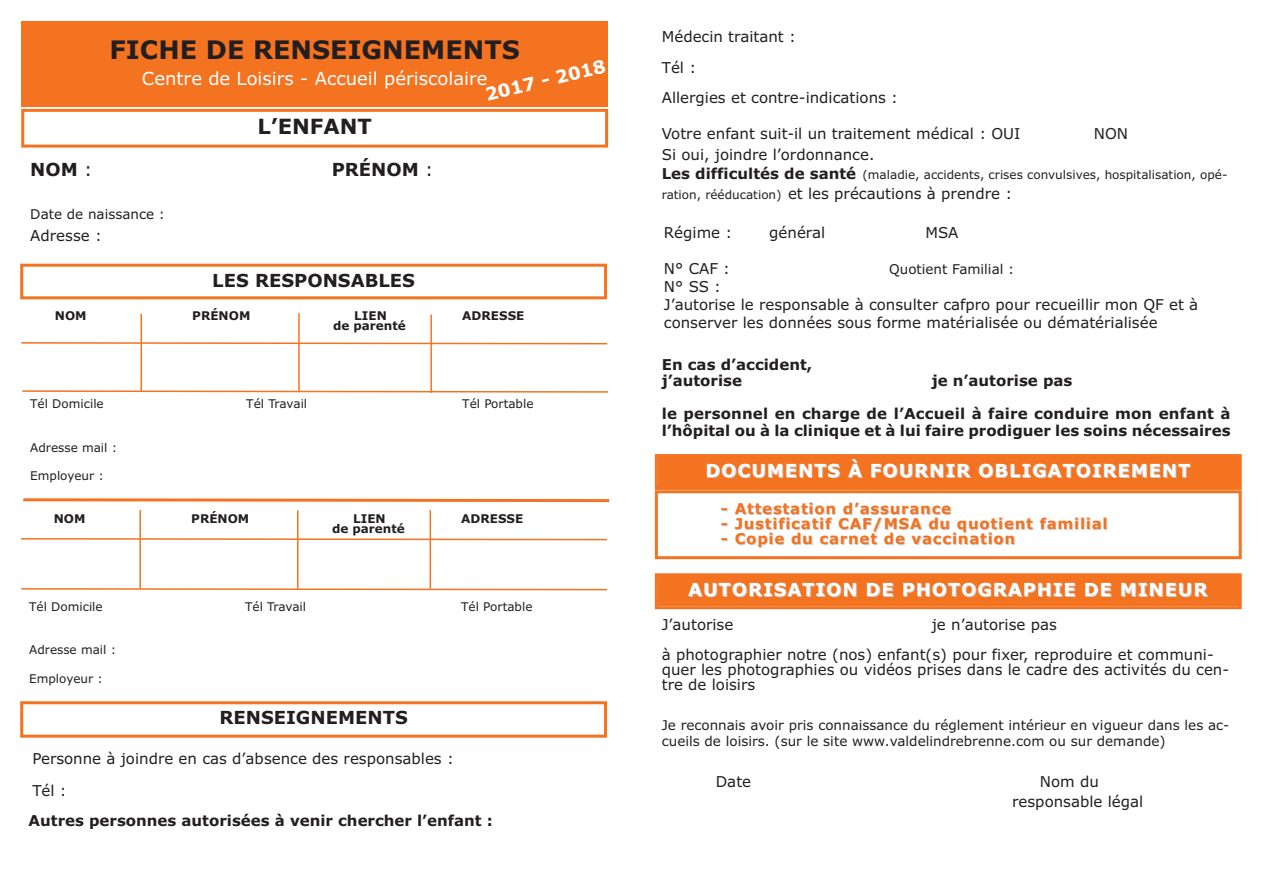
<style>
.page{position:relative;width:1263px;height:893px;background:#fff}
.page>*{position:absolute;margin:0;border:0;box-sizing:border-box;transform-origin:0 0}
.t1{font:700 25.5px "Verdana";color:#231f20}
.t2{font:700 21px "Verdana";color:#231f20}
.t3{font:700 18px "Verdana";letter-spacing:.05em;color:#fff}
.t4{font:700 18px "Verdana";color:#231f20}
.t5{font:18px "Verdana";color:#fff}
.t6{font:15px/31.5px "Verdana";color:#231f20}
.t7{font:700 15px/16.5px "Verdana";color:#231f20}
.t8{font:700 15px "Verdana";letter-spacing:.05em;color:#f47321}
.t9{font:13.5px/16.2px "Verdana";color:#231f20}
.t10{font:12px "Verdana";color:#231f20}
.t11{font:700 12px "Verdana";color:#231f20}
.s1{font-weight:400}
.s2{font-weight:700;font-size:15px}
.s3{font-size:12px}
</style>
<div class="page">
<div style="left:21px;top:21px;width:587px;height:85px;background:#f47321"></div>
<div style="left:21px;top:109px;width:587px;height:39px;border:3px solid #f47321"></div>
<div style="left:20px;top:264px;width:587px;height:35px;border:3px solid #f47321"></div>
<div style="left:20px;top:701px;width:587px;height:37px;border:3px solid #f47321"></div>
<svg style="left:23px;top:498px;width:587px;height:5px"></svg>
<svg style="left:21px;top:341px;width:587px;height:4px"></svg>
<svg style="left:22px;top:390px;width:587px;height:3px"></svg>
<svg style="left:21px;top:587px;width:587px;height:4px"></svg>
<svg style="left:21px;top:537px;width:586px;height:4px"></svg>
<hr style="left:141px;top:314px;width:1px;height:78px;background:#f47321">
<hr style="left:298px;top:313px;width:2px;height:78px;background:#f47321">
<hr style="left:297px;top:510px;width:1px;height:79px;background:#f47321">
<hr style="left:430px;top:510px;width:1px;height:78px;background:#f47321">
<hr style="left:139px;top:510px;width:2px;height:78px;background:#f47321">
<hr style="left:430px;top:315px;width:2px;height:78px;background:#f47321">
<div style="left:658px;top:457px;width:581px;height:30px;background:#f47321"></div>
<div style="left:655px;top:454px;width:587px;height:36px;border:3px solid #f47321"></div>
<div style="left:658px;top:576px;width:581px;height:30px;background:#f47321"></div>
<div style="left:655px;top:573px;width:587px;height:36px;border:3px solid #f47321"></div>
<div style="left:655px;top:490px;width:587px;height:69px;border:3px solid #f47321"></div>
<h1 class="t1" style="left:109px;top:36px;width:412px">FICHE DE RENSEIGNEMENTS</h1>
<p class="t5" style="left:142px;top:68px;width:347px">Centre de Loisirs - Accueil périscolaire</p>
<h2 class="t2" style="left:257px;top:115px;width:116px">L’ENFANT</h2>
<p class="t3" style="left:483px;top:85px;width:125px;rotate:-14deg">2017 - 2018</p>
<p class="t4" style="left:30px;top:159px;width:64px">NOM <span class="s1">:</span></p>
<p class="t9" style="left:30px;top:206px;width:136px">Date de naissance :</p>
<p class="t6" style="left:30px;top:220px;width:73px">Adresse :</p>
<p class="t4" style="left:332px;top:159px;width:103px">PRÉNOM <span class="s1">:</span></p>
<p class="t4" style="left:212px;top:270px;width:204px">LES RESPONSABLES</p>
<p class="t11" style="left:55px;top:309px;width:33px">NOM</p>
<p class="t11" style="left:192px;top:309px;width:60px">PRÉNOM</p>
<p class="t11" style="left:354px;top:309px;width:34px">LIEN</p>
<p class="t11" style="left:462px;top:309px;width:64px">ADRESSE</p>
<p class="t11" style="left:333px;top:319px;width:74px">de parenté</p>
<p class="t10" style="left:30px;top:397px;width:75px">Tél Domicile</p>
<p class="t10" style="left:246px;top:397px;width:62px">Tél Travail</p>
<p class="t10" style="left:462px;top:397px;width:73px">Tél Portable</p>
<p class="t10" style="left:30px;top:440px;width:88px">Adresse mail :</p>
<p class="t10" style="left:30px;top:469px;width:75px">Employeur :</p>
<p class="t11" style="left:54px;top:511px;width:33px">NOM</p>
<p class="t11" style="left:191px;top:511px;width:60px">PRÉNOM</p>
<p class="t11" style="left:353px;top:511px;width:34px">LIEN</p>
<p class="t11" style="left:461px;top:511px;width:64px">ADRESSE</p>
<p class="t11" style="left:332px;top:522px;width:74px">de parenté</p>
<p class="t10" style="left:29px;top:600px;width:75px">Tél Domicile</p>
<p class="t10" style="left:245px;top:600px;width:62px">Tél Travail</p>
<p class="t10" style="left:461px;top:600px;width:73px">Tél Portable</p>
<p class="t10" style="left:29px;top:643px;width:88px">Adresse mail :</p>
<p class="t10" style="left:29px;top:672px;width:75px">Employeur :</p>
<p class="t4" style="left:219px;top:708px;width:190px">RENSEIGNEMENTS</p>
<p class="t6" style="left:32px;top:743px;width:423px">Personne à joindre en cas d’absence des responsables :<br>Tél :</p>
<p class="t7" style="left:29px;top:812px;width:466px">Autres personnes autorisées à venir chercher l’enfant :</p>
<p class="t6" style="left:662px;top:21px;width:136px">Médecin traitant :<br>Tél :</p>
<p class="t6" style="left:662px;top:82px;width:238px">Allergies et contre-indications :</p>
<p class="t6" style="left:662px;top:118px;width:360px">Votre enfant suit-il un traitement médical : OUI</p>
<p class="t6" style="left:1094px;top:118px;width:36px">NON</p>
<p class="t6" style="left:662px;top:139px;width:214px">Si oui, joindre l’ordonnance.</p>
<p class="t10" style="left:662px;top:168px;width:567px"><span class="s2">Les difficultés de santé</span> (maladie, accidents, crises convulsives, hospitalisation, opé-</p>
<p class="t6" style="left:662px;top:178px;width:352px"><span class="s3">ration, rééducation)</span> et les précautions à prendre :</p>
<p class="t6" style="left:664px;top:217px;width:70px">Régime :</p>
<p class="t6" style="left:769px;top:217px;width:57px">général</p>
<p class="t6" style="left:925px;top:217px;width:35px">MSA</p>
<p class="t6" style="left:664px;top:253px;width:68px">N° CAF :</p>
<p class="t9" style="left:889px;top:261px;width:127px">Quotient Familial :</p>
<p class="t6" style="left:664px;top:278px;width:536px;line-height:18px">N° SS :<br>J’autorise le responsable à consulter cafpro pour recueillir mon QF et à conserver les données sous forme matérialisée ou dématérialisée</p>
<p class="t7" style="left:662px;top:356px;width:152px">En cas d’accident, j’autorise</p>
<p class="t7" style="left:932px;top:373px;width:142px">je n’autorise pas</p>
<p class="t7" style="left:662px;top:406px;width:570px">le personnel en charge de l’Accueil à faire conduire mon enfant à l’hôpital ou à la clinique et à lui faire prodiguer les soins nécessaires</p>
<p class="t3" style="left:705px;top:460px;width:486px">DOCUMENTS À FOURNIR OBLIGATOIREMENT</p>
<p class="t8" style="left:721px;top:500px;width:232px">- Attestation d’assurance</p>
<p class="t8" style="left:721px;top:515px;width:388px">- Justificatif CAF/MSA du quotient familial</p>
<p class="t8" style="left:721px;top:530px;width:296px">- Copie du carnet de vaccination</p>
<p class="t3" style="left:688px;top:579px;width:521px">AUTORISATION DE PHOTOGRAPHIE DE MINEUR</p>
<p class="t6" style="left:662px;top:609px;width:73px">J’autorise</p>
<p class="t6" style="left:662px;top:609px;width:554px;line-height:30px;text-indent:270px">je n’autorise pas<br>à photographier notre (nos) enfant(s) pour fixer, reproduire et communi-</p>
<p class="t6" style="left:662px;top:662px;width:569px;line-height:15px">quer les photographies ou vidéos prises dans le cadre des activités du cen&shy;tre de loisirs</p>
<p class="t9" style="left:662px;top:717px;width:569px">Je reconnais avoir pris connaissance du réglement intérieur en vigueur dans les ac&shy;cueils de loisirs. (sur le site www.valdelindrebrenne.com ou sur demande)</p>
<p class="t6" style="left:716px;top:766px;width:37px">Date</p>
<p class="t6" style="left:1012px;top:772px;width:133px;line-height:19.4px;text-indent:28px">Nom du responsable légal</p>
</div>
